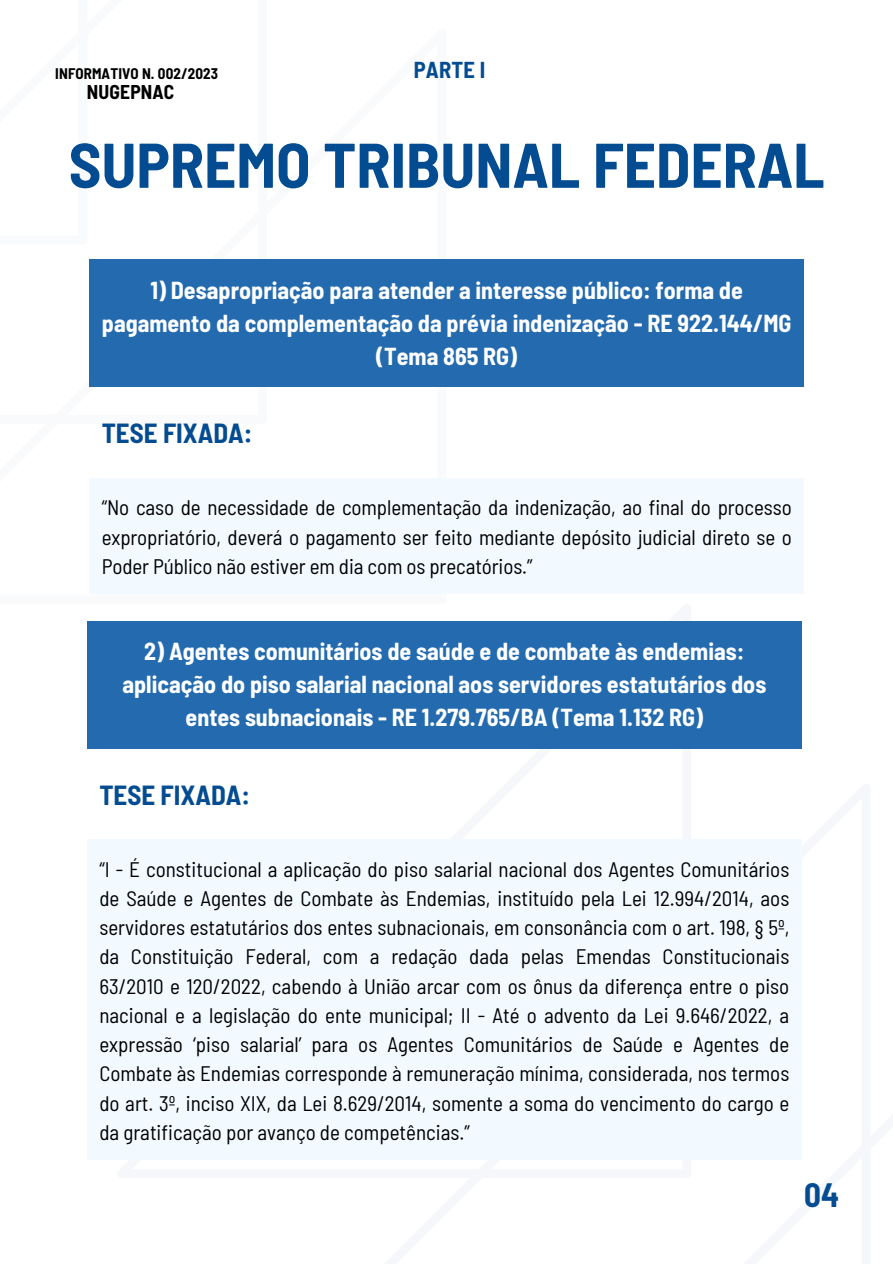
<style>
.page{position:relative;width:893px;height:1264px;background:#fff}
.page>*{position:absolute;margin:0;border:0;box-sizing:border-box;transform-origin:0 0}
.t1{font:700 semi-condensed 63px "Barlow";color:#044c92}
.t2{font:700 semi-condensed 33px "Barlow";color:#044c92}
.t3{font:700 semi-condensed 27px "Barlow";color:#044c92}
.t4{font:700 semi-condensed 24px/32.7px "Barlow";color:#fff;text-align:center}
.t5{font:700 semi-condensed 22.5px "Barlow";letter-spacing:.005em;color:#044c92}
.t6{font:semi-condensed 21px/29.2px "Barlow";letter-spacing:-.005em;color:#000;text-align:justify}
.t7{font:700 semi-condensed 19.5px "Barlow";letter-spacing:.005em;color:#000}
.t8{font:700 semi-condensed 15px "Barlow";letter-spacing:.005em;color:#000}
</style>
<div class="page">
<div style="left:89px;top:260px;width:715px;height:127px;background:#236aaf"></div>
<div style="left:89px;top:478px;width:715px;height:116px;background:#f2faff"></div>
<div style="left:87px;top:621px;width:714px;height:127px;background:#236aaf"></div>
<div style="left:87px;top:839px;width:714px;height:321px;background:#f2faff"></div>
<p class="t8" style="left:55px;top:64px;width:164px">INFORMATIVO N. 002/2023</p>
<p class="t5" style="left:413px;top:55px;width:73px">PARTE I</p>
<p class="t7" style="left:87px;top:79px;width:89px">NUGEPNAC</p>
<p class="t1" style="left:69px;top:125px;width:757px">SUPREMO TRIBUNAL FEDERAL</p>
<p class="t4" style="left:102px;top:273px;width:691px">1) Desapropriação para atender a interesse público: forma de pagamento da complementação da prévia indenização - RE 922.144/MG (Tema 865 RG)</p>
<p class="t3" style="left:102px;top:416px;width:152px">TESE FIXADA:</p>
<p class="t6" style="left:102px;top:492px;width:691px">“No caso de necessidade de complementação da indenização, ao final do processo expropriatório, deverá o pagamento ser feito mediante depósito judicial direto se o Poder Público não estiver em dia com os precatórios.”</p>
<p class="t4" style="left:122px;top:634px;width:645px">2) Agentes comunitários de saúde e de combate às endemias: aplicação do piso salarial nacional aos servidores estatutários dos entes subnacionais - RE 1.279.765/BA (Tema 1.132 RG)</p>
<p class="t3" style="left:99px;top:777px;width:152px">TESE FIXADA:</p>
<p class="t6" style="left:99px;top:853px;width:691px">“I - É constitucional a aplicação do piso salarial nacional dos Agentes Comunitários de Saúde e Agentes de Combate às Endemias, instituído pela Lei 12.994/2014, aos servidores estatutários dos entes subnacionais, em consonância com o art. 198, § 5º, da Constituição Federal, com a redação dada pelas Emendas Constitucionais 63/2010 e 120/2022, cabendo à União arcar com os ônus da diferença entre o piso nacional e a legislação do ente municipal; II - Até o advento da Lei 9.646/2022, a expressão ‘piso salarial’ para os Agentes Comunitários de Saúde e Agentes de Combate às Endemias corresponde à remuneração mínima, considerada, nos termos do art. 3º, inciso XIX, da Lei 8.629/2014, somente a soma do vencimento do cargo e da gratificação por avanço de competências.”</p>
<p class="t2" style="left:804px;top:1173px;width:37px">04</p>
</div>
